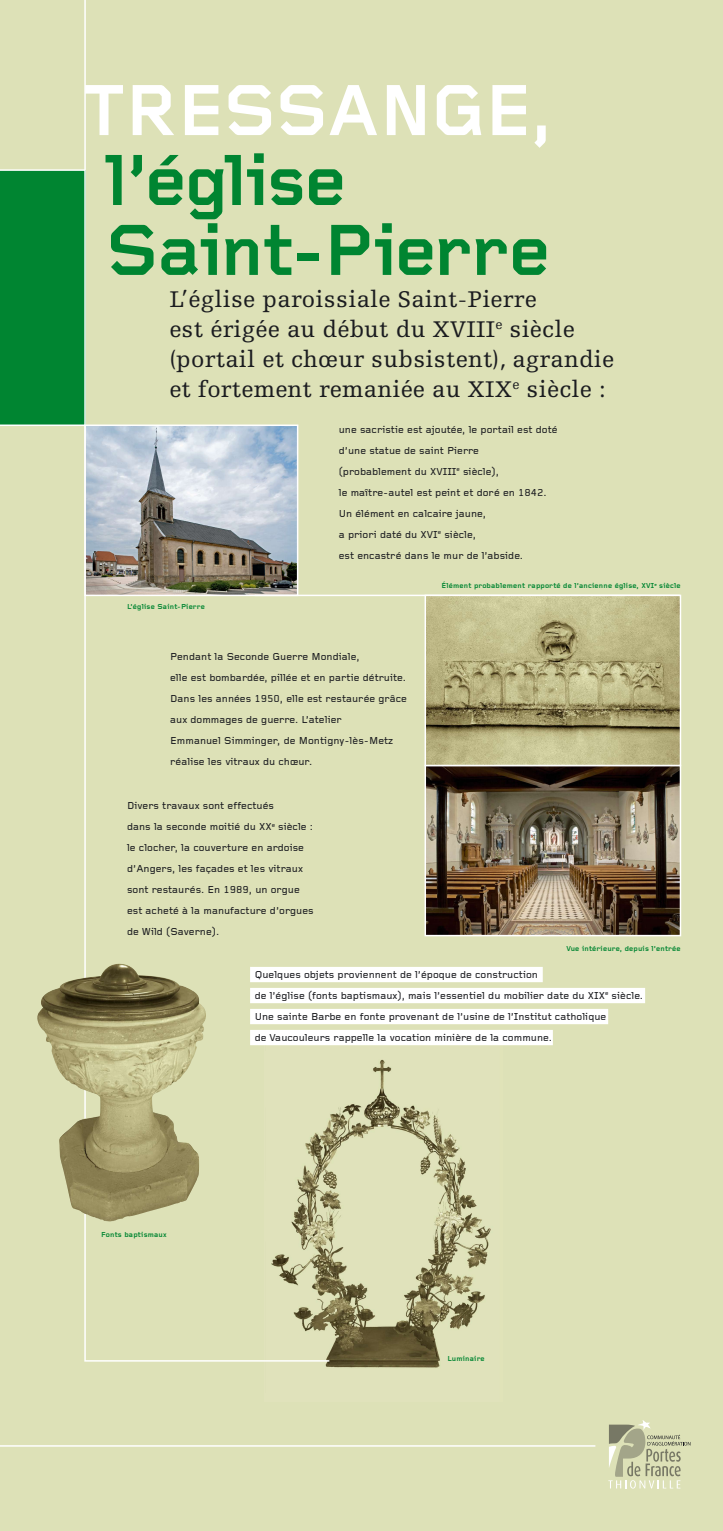
<style>
.page{position:relative;width:723px;height:1531px;background:#dde1b7}
.page>*{position:absolute;margin:0;border:0;box-sizing:border-box;transform-origin:0 0}
.t1{font:700 75px/69.9px "Foundry Gridnik";letter-spacing:-.02em;color:#008531}
.t2{font:700 75px "Foundry Gridnik";letter-spacing:-.015em;color:#fff}
.t3{font:24px/30px "Egyptienne F";letter-spacing:.01em;color:#1b1c20}
.t4{font:500 10.5px/21px "Foundry Gridnik";color:#1b1c20}
.t5{font:700 7.5px "Foundry Gridnik";letter-spacing:.02em;color:#008531}
</style>
<div class="page">
<img style="left:325px;top:1045px;width:177px;height:323px">
<svg style="left:608px;top:1420px;width:82px;height:68px"></svg>
<hr style="left:0;top:1445px;width:595px;height:1px;background:#fff">
<div style="left:0;top:170px;width:85px;height:255px;background:#008531"></div>
<hr style="left:0;top:169px;width:85px;height:2px;background:#fff">
<hr style="left:0;top:424px;width:85px;height:2px;background:#fff">
<svg style="left:84px;top:0;width:247px;height:1362px"></svg>
<img style="left:427px;top:598px;width:251px;height:335px">
<div style="left:424px;top:765px;width:257px;height:171px;border:2px solid #fff"></div>
<hr style="left:255px;top:595px;width:425px;height:1px;background:#fff">
<img style="left:37px;top:966px;width:163px;height:255px">
<div style="left:424px;top:595px;width:257px;height:171px;border:2px solid #fff"></div>
<div style="left:250px;top:967px;width:293px;height:15px;background:#fff"></div>
<div style="left:250px;top:988px;width:395px;height:15px;background:#fff"></div>
<div style="left:250px;top:1009px;width:358px;height:15px;background:#fff"></div>
<div style="left:250px;top:1030px;width:303px;height:15px;background:#fff"></div>
<h1 class="t2" style="left:83px;top:69px;width:471px">TRESSANGE,</h1>
<h1 class="t1" style="left:106px;top:149px;width:446px">l’église<br>Saint-Pierre</h1>
<h2 class="t3" style="left:169px;top:284px;width:446px">L’église paroissiale Saint-Pierre<br>est érigée au début du XVIII<sup>e</sup> siècle (portail et chœur subsistent), agrandie et fortement remaniée au XIX<sup>e</sup> siècle :</h2>
<p class="t4" style="left:339px;top:419px;width:220px">une sacristie est ajoutée, le portail est doté d’une statue de saint Pierre<br>(probablement du XVIII<sup>e</sup> siècle),<br>le maître-autel est peint et doré en 1842.<br>Un élément en calcaire jaune,<br>a priori daté du XVI<sup>e</sup> siècle,<br>est encastré dans le mur de l’abside.</p>
<p class="t5" style="left:127px;top:602px;width:79px">L’église Saint-Pierre</p>
<p class="t4" style="left:170px;top:646px;width:238px">Pendant la Seconde Guerre Mondiale,<br>elle est bombardée, pillée et en partie détruite.<br>Dans les années 1950, elle est restaurée grâce aux dommages de guerre. L’atelier<br>Emmanuel Simminger, de Montigny-lès-Metz réalise les vitraux du chœur.</p>
<p class="t4" style="left:127px;top:796px;width:188px">Divers travaux sont effectués<br>dans la seconde moitié du XX<sup>e</sup> siècle : le clocher, la couverture en ardoise d’Angers, les façades et les vitraux sont restaurés. En 1989, un orgue est acheté à la manufacture d’orgues de Wild (Saverne).</p>
<p class="t5" style="left:441px;top:581px;width:241px">Élément probablement rapporté de l’ancienne église, XVI<sup>e</sup> siècle</p>
<p class="t5" style="left:566px;top:944px;width:116px">Vue intérieure, depuis l’entrée</p>
<p class="t5" style="left:101px;top:1230px;width:67px">Fonts baptismaux</p>
<p class="t4" style="left:255px;top:964px;width:390px">Quelques objets proviennent de l’époque de construction<br>de l’église (fonts baptismaux), mais l’essentiel du mobilier date du XIX<sup>e</sup> siècle.<br>Une sainte Barbe en fonte provenant de l’usine de l’Institut catholique<br>de Vaucouleurs rappelle la vocation minière de la commune.</p>
<p class="t5" style="left:447px;top:1354px;width:39px">Luminaire</p>
</div>
